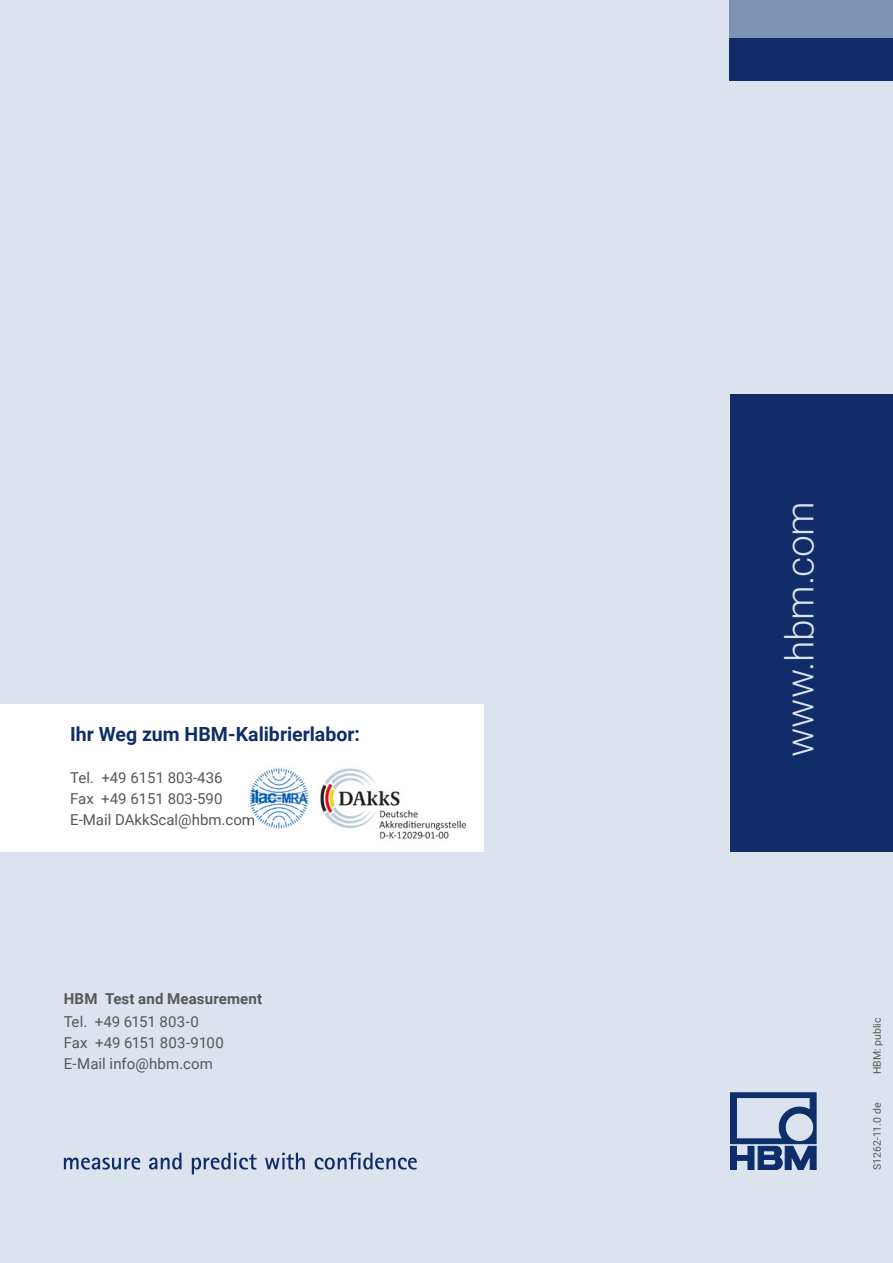
<style>
.page{position:relative;width:893px;height:1263px;background:#dce3ee}
.page>*{position:absolute;margin:0;border:0;box-sizing:border-box;transform-origin:0 0}
.t1{font:300 39px "Roboto";letter-spacing:-.005em;color:#dce3ee}
.t2{font:700 19.5px "Roboto";color:#102d69}
.t3{font:15px/21px "Roboto";color:#575756}
.t4{font:700 15px "Roboto";letter-spacing:.01em;color:#575756}
.t5{font:10.5px "Roboto";color:#575756}
</style>
<div class="page">
<div style="left:729px;top:0;width:164px;height:81px;background:#7c93b6"></div>
<div style="left:729px;top:38px;width:164px;height:43px;background:#102d69"></div>
<div style="left:0;top:704px;width:484px;height:148px;background:#fff"></div>
<img style="left:249px;top:766px;width:218px;height:73px">
<img style="left:249px;top:814px;width:5px;height:15px">
<svg style="left:730px;top:1093px;width:86px;height:77px"></svg>
<div style="left:730px;top:395px;width:163px;height:457px;background:#102d69"></div>
<svg style="left:64px;top:1157px;width:76px;height:12px"></svg>
<svg style="left:149px;top:1153px;width:32px;height:16px"></svg>
<svg style="left:192px;top:1153px;width:65px;height:21px"></svg>
<svg style="left:265px;top:1153px;width:40px;height:16px"></svg>
<svg style="left:315px;top:1152px;width:102px;height:17px"></svg>
<h2 class="t2" style="left:70px;top:721px;width:291px">Ihr Weg zum HBM-Kalibrierlabor:</h2>
<p class="t3" style="left:70px;top:767px;width:186px">Tel. +49 6151 803-436<br>Fax +49 6151 803-590<br>E-Mail DAkkScal@hbm.com</p>
<p class="t4" style="left:64px;top:988px;width:200px">HBM Test and Measurement</p>
<p class="t3" style="left:64px;top:1010px;width:162px">Tel. +49 6151 803-0<br>Fax +49 6151 803-9100<br>E-Mail info@hbm.com</p>
<h1 class="t1" style="left:772px;top:757px;width:258px;rotate:-90deg">www.hbm.com</h1>
<p class="t5" style="left:870px;top:1074px;width:58px;rotate:-90deg">HBM: public</p>
<p class="t5" style="left:870px;top:1170px;width:69px;rotate:-90deg">S1262-11.0 de</p>
</div>
